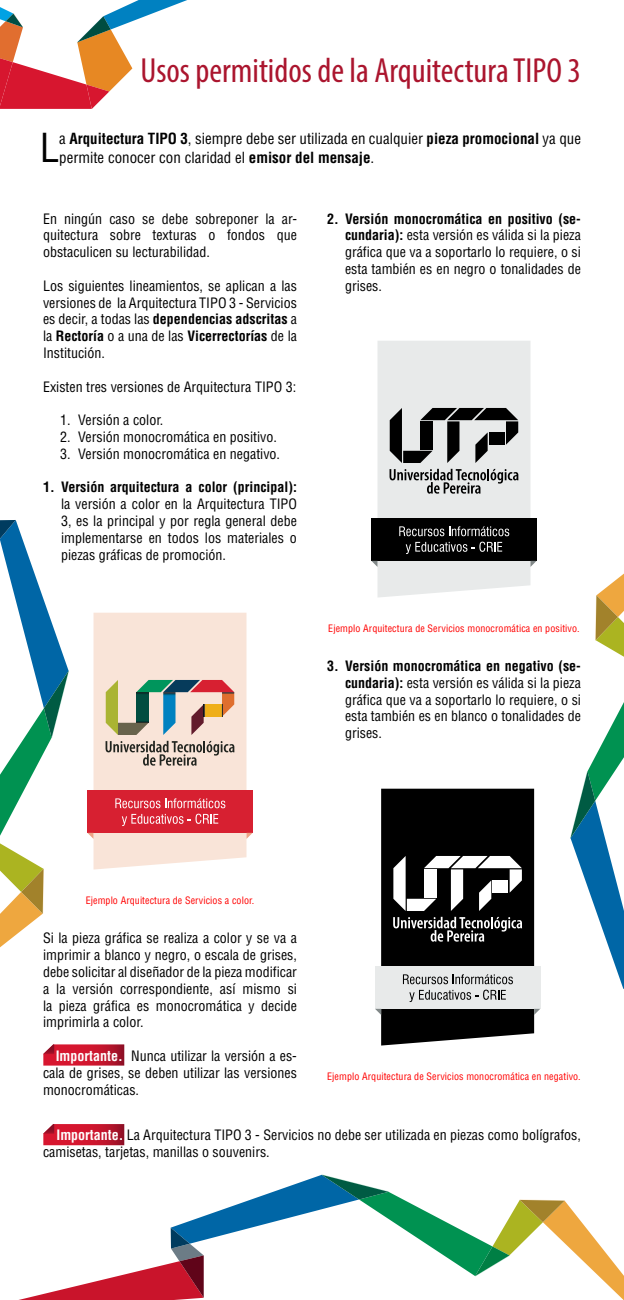
<style>
.page{position:relative;width:624px;height:1300px;background:#fff}
.page>*{position:absolute;margin:0;border:0;box-sizing:border-box;transform-origin:0 0}
.t1{font:condensed 39px "Helvetica LT Std";color:#000}
.t2{font:condensed 35px "Myriad Pro";color:#ab152e}
.t3{font:condensed 15px/19px "Helvetica LT Std";color:#000}
.t4{font:condensed 14px/16.8px "Helvetica LT Std";color:#000;text-align:justify}
.t5{font:700 condensed 14px "Helvetica LT Std";color:#000}
.t6{font:condensed 10px "Helvetica LT Std";letter-spacing:.01em;color:#f00}
.s1{font-weight:700}
.s2{font-weight:700;color:#fff}
</style>
<div class="page">
<svg style="left:43px;top:1044px;width:81px;height:22px;background:#c9243a"></svg>
<svg style="left:43px;top:1124px;width:81px;height:21px;background:#c71c34"></svg>
<div style="left:93px;top:613px;width:153px;height:257px;background:#f9e4d8"></div>
<div style="left:87px;top:790px;width:165px;height:43px;background:#d72031"></div>
<svg style="left:87px;top:833px;width:6px;height:6px"></svg>
<svg style="left:246px;top:833px;width:6px;height:6px"></svg>
<svg style="left:115px;top:798px;width:110px;height:10px"></svg>
<svg style="left:122px;top:814px;width:96px;height:12px"></svg>
<svg style="left:106px;top:680px;width:128px;height:55px;background:#afa99a"></svg>
<div style="left:204px;top:704px;width:18px;height:13px;background:#efae19"></div>
<svg style="left:105px;top:741px;width:129px;height:25px;background:#c1b2a8"></svg>
<div style="left:377px;top:341px;width:153px;height:257px;background:#e8eaea"></div>
<div style="left:371px;top:518px;width:165px;height:43px;background:#000"></div>
<svg style="left:371px;top:561px;width:6px;height:6px"></svg>
<svg style="left:530px;top:561px;width:6px;height:6px"></svg>
<svg style="left:399px;top:526px;width:110px;height:10px"></svg>
<svg style="left:405px;top:542px;width:97px;height:12px"></svg>
<svg style="left:389px;top:408px;width:129px;height:55px;background:#818282"></svg>
<div style="left:489px;top:432px;width:15px;height:13px;background:#000"></div>
<svg style="left:389px;top:469px;width:129px;height:25px;background:#acadad"></svg>
<div style="left:381px;top:789px;width:153px;height:257px;background:#000"></div>
<div style="left:375px;top:966px;width:165px;height:43px;background:#e8eaea"></div>
<svg style="left:375px;top:1009px;width:6px;height:6px"></svg>
<svg style="left:534px;top:1009px;width:6px;height:6px"></svg>
<svg style="left:403px;top:974px;width:110px;height:10px"></svg>
<svg style="left:409px;top:990px;width:97px;height:12px"></svg>
<svg style="left:393px;top:856px;width:129px;height:55px"></svg>
<div style="left:492px;top:880px;width:16px;height:13px;background:#fff"></div>
<svg style="left:393px;top:917px;width:129px;height:25px;background:#414141"></svg>
<svg style="left:19px;top:1175px;width:605px;height:125px"></svg>
<svg style="left:0;top:843px;width:43px;height:104px"></svg>
<svg style="left:0;top:520px;width:69px;height:316px"></svg>
<svg style="left:595px;top:574px;width:29px;height:83px"></svg>
<svg style="left:570px;top:702px;width:54px;height:287px"></svg>
<svg style="left:0;top:0;width:187px;height:109px"></svg>
<h2 class="t2" style="left:141px;top:50px;width:442px">Usos permitidos de la Arquitectura TIPO 3</h2>
<h1 class="t1" style="left:40px;top:123px;width:21px">L</h1>
<p class="t3" style="left:59px;top:129px;width:523px">a <span class="s1">Arquitectura TIPO 3</span>, siempre debe ser utilizada en cualquier <span class="s1">pieza promocional</span> ya que permite conocer con claridad el <span class="s1">emisor del mensaje</span>.</p>
<p class="t4" style="left:43px;top:210px;width:255px">En ningún caso se debe sobreponer la ar&shy;quitectura sobre texturas o fondos que obstaculicen su lecturabilidad.</p>
<p class="t4" style="left:43px;top:277px;width:255px">Los siguientes lineamientos, se aplican a las versiones de la Arquitectura TIPO 3 - Servicios es decir, a todas las <span class="s1">dependencias adscritas</span> a la <span class="s1">Rectoría</span> o a una de las <span class="s1">Vicerrectorías</span> de la Institución.</p>
<p class="t4" style="left:43px;top:378px;width:255px">Existen tres versiones de Arquitectura TIPO 3:</p>
<p class="t4" style="left:60px;top:412px;width:105px">1. Versión a color.</p>
<p class="t4" style="left:60px;top:428px;width:218px">2. Versión monocromática en positivo.</p>
<p class="t4" style="left:60px;top:445px;width:221px">3. Versión monocromática en negativo.</p>
<p class="t5" style="left:43px;top:479px;width:255px">1. Versión arquitectura a color (principal):</p>
<p class="t4" style="left:61px;top:496px;width:237px">la versión a color en la Arquitectura TIPO 3, es la principal y por regla general debe implementarse en todos los materiales o piezas gráficas de promoción.</p>
<p class="t4" style="left:345px;top:210px;width:237px;text-indent:-18px"><span class="s1">2. Versión monocromática en positivo (se&shy;cundaria):</span> esta versión es válida si la pieza gráfica que va a soportarlo lo requiere, o si esta también es en negro o tonalidades de grises.</p>
<p class="t6" style="left:328px;top:622px;width:253px">Ejemplo Arquitectura de Servicios monocromática en positivo.</p>
<p class="t4" style="left:345px;top:657px;width:237px;text-indent:-18px"><span class="s1">3. Versión monocromática en negativo (se&shy;cundaria):</span> esta versión es válida si la pieza gráfica que va a soportarlo lo requiere, o si esta también es en blanco o tonalidades de grises.</p>
<p class="t6" style="left:86px;top:895px;width:170px">Ejemplo Arquitectura de Servicios a color.</p>
<p class="t4" style="left:43px;top:930px;width:255px">Si la pieza gráfica se realiza a color y se va a imprimir a blanco y negro, o escala de grises, debe solicitar al diseñador de la pieza modificar a la versión correspondiente, así mismo si la pieza gráfica es monocromática y decide imprimirla a color.</p>
<p class="t4" style="left:43px;top:1047px;width:255px;text-indent:13px"><span class="s2">Importante.</span> Nunca utilizar la versión a es&shy;cala de grises, se deben utilizar las versiones monocromáticas.</p>
<p class="t6" style="left:327px;top:1071px;width:255px">Ejemplo Arquitectura de Servicios monocromática en negativo.</p>
<p class="t4" style="left:43px;top:1126px;width:539px;text-indent:13px"><span class="s2">Importante.</span> La Arquitectura TIPO 3 - Servicios no debe ser utilizada en piezas como bolígrafos, camisetas, tarjetas, manillas o souvenirs.</p>
</div>
